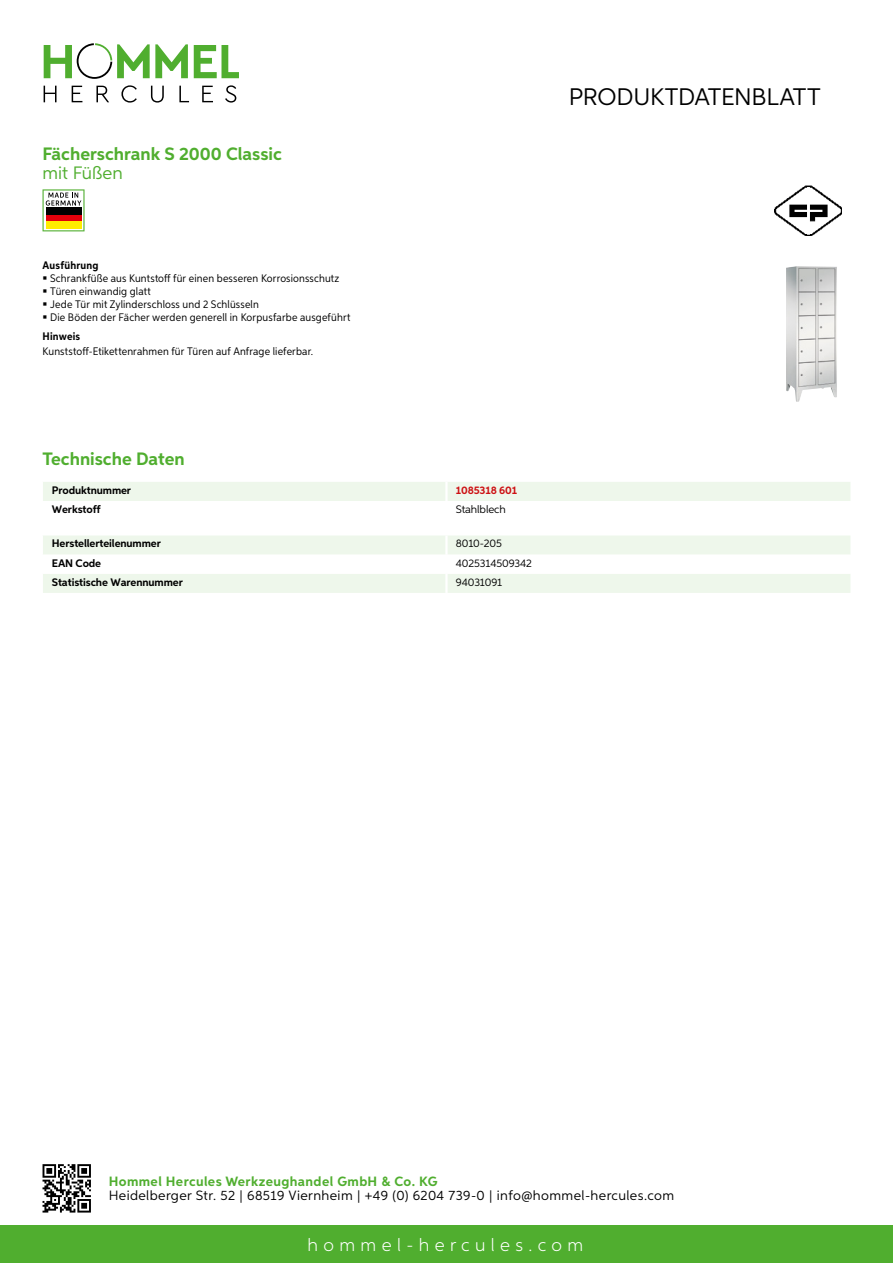
<style>
.page{position:relative;width:893px;height:1263px;background:#fff}
.page>*{position:absolute;margin:0;border:0;box-sizing:border-box;transform-origin:0 0}
.t1{font:24px "Aspira";letter-spacing:-.01em;color:#000}
.t2{font:700 18px "Aspira";color:#50ae2f}
.t3{font:300 18px "Aspira";letter-spacing:.3em;color:#fff}
.t4{font:18px "Aspira";color:#50ae2f}
.t5{font:13.5px "Aspira";letter-spacing:.03em;color:#000}
.t6{font:700 13.5px "Aspira";letter-spacing:.03em;color:#50ae2f}
.t7{font:10.95px/12.8px "Aspira Nar";letter-spacing:.015em;color:#000}
.t8{font:700 10.95px "Aspira";letter-spacing:-.01em;color:#000}
.t9{font:10.95px "Aspira";letter-spacing:-.01em;color:#000}
.t10{font:700 10.95px "Aspira Nar";letter-spacing:.02em;color:#000}
.t11{font:700 10.95px "Aspira";letter-spacing:-.01em;color:#cd1013}
</style>
<div class="page">
<div style="left:0;top:1226px;width:893px;height:37px;background:#50ae2f"></div>
<svg style="left:43px;top:1164px;width:48px;height:48px"></svg>
<svg style="left:194px;top:45px;width:45px;height:33px"></svg>
<svg style="left:44px;top:43px;width:144px;height:36px"></svg>
<svg style="left:44px;top:86px;width:13px;height:16px"></svg>
<svg style="left:72px;top:86px;width:10px;height:16px"></svg>
<svg style="left:96px;top:86px;width:13px;height:16px"></svg>
<svg style="left:121px;top:85px;width:16px;height:18px"></svg>
<svg style="left:151px;top:86px;width:13px;height:17px"></svg>
<svg style="left:179px;top:86px;width:10px;height:16px"></svg>
<svg style="left:202px;top:86px;width:11px;height:16px"></svg>
<svg style="left:225px;top:85px;width:11px;height:18px"></svg>
<div style="left:43px;top:482px;width:807px;height:19px;background:#eef7eb"></div>
<svg style="left:43px;top:536px;width:807px;height:57px"></svg>
<hr style="left:445px;top:574px;width:3px;height:19px;background:#fff">
<svg style="left:43px;top:189px;width:42px;height:42px"></svg>
<div style="left:46px;top:214px;width:35px;height:7px;background:#e3000b"></div>
<div style="left:46px;top:208px;width:35px;height:7px;background:#000"></div>
<div style="left:46px;top:221px;width:35px;height:7px;background:#ffed00"></div>
<img style="left:786px;top:266px;width:51px;height:136px">
<img style="left:775px;top:185px;width:67px;height:50px">
<h2 class="t2" style="left:43px;top:142px;width:241px">Fächerschrank S 2000 Classic</h2>
<h2 class="t4" style="left:43px;top:162px;width:82px">mit Füßen</h2>
<p class="t10" style="left:43px;top:259px;width:58px">Ausführung</p>
<p class="t7" style="left:50px;top:272px;width:302px">Schrankfüße aus Kuntstoff für einen besseren Korrosionsschutz Türen einwandig glatt<br>Jede Tür mit Zylinderschloss und 2 Schlüsseln<br>Die Böden der Fächer werden generell in Korpusfarbe ausgeführt</p>
<p class="t10" style="left:43px;top:329px;width:39px">Hinweis</p>
<p class="t7" style="left:43px;top:345px;width:272px">Kunststoff-Etikettenrahmen für Türen auf Anfrage lieferbar.</p>
<h2 class="t2" style="left:43px;top:448px;width:144px">Technische Daten</h2>
<p class="t8" style="left:52px;top:483px;width:81px">Produktnummer</p>
<p class="t11" style="left:456px;top:483px;width:63px">1085318 601</p>
<p class="t8" style="left:52px;top:502px;width:50px">Werkstoff</p>
<p class="t9" style="left:456px;top:502px;width:51px">Stahlblech</p>
<p class="t8" style="left:52px;top:537px;width:111px">Herstellerteilenummer</p>
<p class="t9" style="left:456px;top:537px;width:48px">8010-205</p>
<p class="t8" style="left:52px;top:556px;width:51px">EAN Code</p>
<p class="t9" style="left:456px;top:556px;width:78px">4025314509342</p>
<p class="t8" style="left:52px;top:575px;width:132px">Statistische Warennummer</p>
<p class="t9" style="left:456px;top:575px;width:48px">94031091</p>
<h1 class="t1" style="left:569px;top:82px;width:253px">Produktdatenblatt</h1>
<p class="t6" style="left:109px;top:1172px;width:330px">Hommel Hercules Werkzeughandel GmbH &amp; Co. KG</p>
<p class="t5" style="left:109px;top:1187px;width:567px">Heidelberger Str. 52 | 68519 Viernheim | +49 (0) 6204 739-0 | info@hommel-hercules.com</p>
<h2 class="t3" style="left:307px;top:1234px;width:277px">hommel-hercules.com</h2>
</div>
